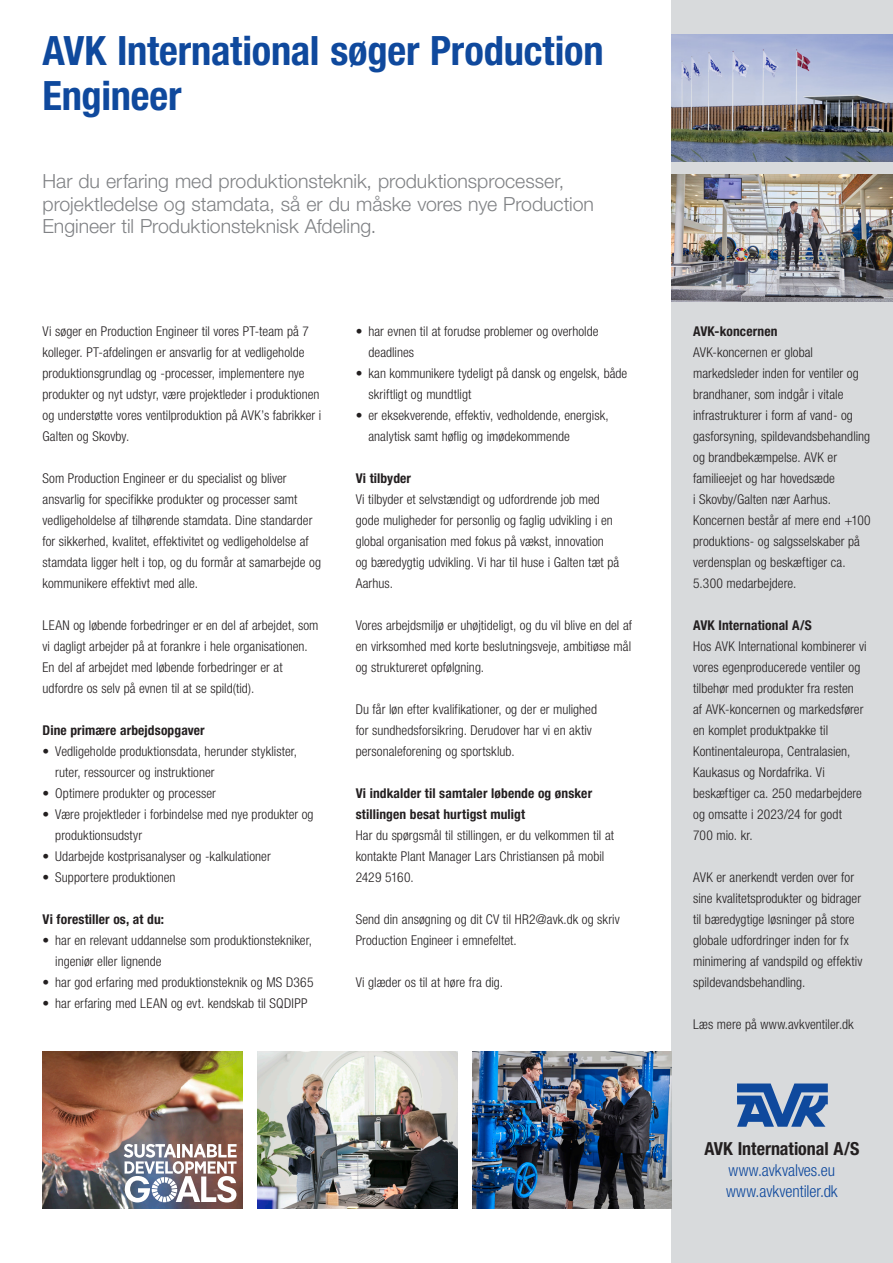
<style>
.page{position:relative;width:893px;height:1263px;background:#fff}
.page>*{position:absolute;margin:0;border:0;box-sizing:border-box;transform-origin:0 0}
.Advert_headline{font:700 condensed 40.5px/45px "Helvetica Neue LT Pro";letter-spacing:-.005em;color:#0f499d}
.INTRO_TEXT{font:300 19.5px/22.5px "Helvetica Neue LT Pro";color:#808285}
.brød_txt_fed{font:700 condensed 18px "Helvetica Neue LT Pro";color:#231f20}
.BODY_COPY{font:300 condensed 16.5px/21px "Helvetica Neue LT Pro";letter-spacing:-.005em;color:#0f499d}
.BODY_COPY-2{font:300 condensed 13.5px/21px "Helvetica Neue LT Pro";letter-spacing:.005em;color:#231f20}
.SUB_HEADLINES{font:700 condensed 13.5px/21px "Helvetica Neue LT Pro";letter-spacing:.01em;color:#231f20}
</style>
<div class="page">
<div style="left:672px;top:0;width:221px;height:1263px;background:#d8dadc"></div>
<svg style="left:737px;top:1083px;width:91px;height:44px"></svg>
<img style="left:672px;top:34px;width:221px;height:128px">
<img style="left:672px;top:174px;width:221px;height:128px">
<img style="left:472px;top:1052px;width:200px;height:157px">
<img style="left:257px;top:1052px;width:200px;height:157px">
<img style="left:43px;top:1052px;width:199px;height:157px">
<svg style="left:124px;top:1144px;width:113px;height:58px"></svg>
<p class="Advert_headline" style="left:43px;top:28px;width:563px">AVK International søger Production<br>Engineer</p>
<p class="INTRO_TEXT" style="left:43px;top:170px;width:553px">Har du erfaring med produktionsteknik, produktionsprocesser, projektledelse og stamdata, så er du måske vores nye Production<br>Engineer til Produktionsteknisk Afdeling.</p>
<p class="BODY_COPY-2" style="left:43px;top:321px;width:280px">Vi søger en Production Engineer til vores PT-team på 7 kolleger. PT-afdelingen er ansvarlig for at vedligeholde produktionsgrundlag og -processer, implementere nye produkter og nyt udstyr, være projektleder i produktionen og understøtte vores ventilproduktion på AVK’s fabrikker i Galten og Skovby.</p>
<p class="BODY_COPY-2" style="left:43px;top:468px;width:280px">Som Production Engineer er du specialist og bliver ansvarlig for specifikke produkter og processer samt vedligeholdelse af tilhørende stamdata. Dine standarder for sikkerhed, kvalitet, effektivitet og vedligeholdelse af stamdata ligger helt i top, og du formår at samarbejde og kommunikere effektivt med alle.</p>
<p class="BODY_COPY-2" style="left:43px;top:615px;width:278px">LEAN og løbende forbedringer er en del af arbejdet, som vi dagligt arbejder på at forankre i hele organisationen.<br>En del af arbejdet med løbende forbedringer er at udfordre os selv på evnen til at se spild(tid).</p>
<p class="SUB_HEADLINES" style="left:43px;top:720px;width:164px">Dine primære arbejdsopgaver</p>
<p class="BODY_COPY-2" style="left:55px;top:741px;width:243px;text-indent:-13px">• Vedligeholde produktionsdata, herunder styklister, ruter, ressourcer og instruktioner</p>
<p class="BODY_COPY-2" style="left:43px;top:783px;width:175px">• Optimere produkter og processer</p>
<p class="BODY_COPY-2" style="left:55px;top:804px;width:260px;text-indent:-13px">• Være projektleder i forbindelse med nye produkter og produktionsudstyr</p>
<p class="BODY_COPY-2" style="left:43px;top:846px;width:230px">• Udarbejde kostprisanalyser og -kalkulationer</p>
<p class="BODY_COPY-2" style="left:43px;top:867px;width:135px">• Supportere produktionen</p>
<p class="SUB_HEADLINES" style="left:43px;top:909px;width:123px">Vi forestiller os, at du:</p>
<p class="BODY_COPY-2" style="left:55px;top:930px;width:258px;text-indent:-13px">• har en relevant uddannelse som produktionstekniker, ingeniør eller lignende</p>
<p class="BODY_COPY-2" style="left:43px;top:972px;width:272px">• har god erfaring med produktionsteknik og MS D365</p>
<p class="BODY_COPY-2" style="left:43px;top:993px;width:267px">• har erfaring med LEAN og evt. kendskab til SQDIPP</p>
<p class="BODY_COPY-2" style="left:368px;top:321px;width:232px;text-indent:-13px">• har evnen til at forudse problemer og overholde deadlines</p>
<p class="BODY_COPY-2" style="left:368px;top:363px;width:260px;text-indent:-13px">• kan kommunikere tydeligt på dansk og engelsk, både skriftligt og mundtligt</p>
<p class="BODY_COPY-2" style="left:368px;top:405px;width:242px;text-indent:-13px">• er eksekverende, effektiv, vedholdende, energisk, analytisk samt høflig og imødekommende</p>
<p class="SUB_HEADLINES" style="left:356px;top:468px;width:57px">Vi tilbyder</p>
<p class="BODY_COPY-2" style="left:356px;top:489px;width:265px">Vi tilbyder et selvstændigt og udfordrende job med gode muligheder for personlig og faglig udvikling i en global organisation med fokus på vækst, innovation<br>og bæredygtig udvikling. Vi har til huse i Galten tæt på Aarhus.</p>
<p class="BODY_COPY-2" style="left:356px;top:615px;width:278px;text-align:justify">Vores arbejdsmiljø er uhøjtideligt, og du vil blive en del af en virksomhed med korte beslutningsveje, ambitiøse mål og struktureret opfølgning.</p>
<p class="BODY_COPY-2" style="left:356px;top:699px;width:243px">Du får løn efter kvalifikationer, og der er mulighed for sundhedsforsikring. Derudover har vi en aktiv personaleforening og sportsklub.</p>
<p class="SUB_HEADLINES" style="left:356px;top:783px;width:238px">Vi indkalder til samtaler løbende og ønsker stillingen besat hurtigst muligt</p>
<p class="BODY_COPY-2" style="left:356px;top:825px;width:260px">Har du spørgsmål til stillingen, er du velkommen til at kontakte Plant Manager Lars Christiansen på mobil<br>2429 5160.</p>
<p class="BODY_COPY-2" style="left:356px;top:909px;width:266px">Send din ansøgning og dit CV til HR2@avk.dk og skriv<br>Production Engineer i emnefeltet.</p>
<p class="BODY_COPY-2" style="left:356px;top:972px;width:149px">Vi glæder os til at høre fra dig.</p>
<p class="SUB_HEADLINES" style="left:693px;top:321px;width:86px">AVK-koncernen</p>
<p class="BODY_COPY-2" style="left:693px;top:342px;width:179px">AVK-koncernen er global markedsleder inden for ventiler og brandhaner, som indgår i vitale infrastrukturer i form af vand- og gasforsyning, spildevandsbehandling og brandbekæmpelse. AVK er familieejet og har hovedsæde<br>i Skovby/Galten nær Aarhus.<br>Koncernen består af mere end +100 produktions- og salgsselskaber på verdensplan og beskæftiger ca.<br>5.300 medarbejdere.</p>
<p class="SUB_HEADLINES" style="left:693px;top:615px;width:120px">AVK International A/S</p>
<p class="BODY_COPY-2" style="left:693px;top:636px;width:175px">Hos AVK International kombinerer vi vores egenproducerede ventiler og tilbehør med produkter fra resten<br>af AVK-koncernen og markedsfører en komplet produktpakke til<br>Kontinentaleuropa, Centralasien,<br>Kaukasus og Nordafrika. Vi beskæftiger ca. 250 medarbejdere og omsatte i 2023/24 for godt<br>700 mio. kr.</p>
<p class="BODY_COPY-2" style="left:693px;top:867px;width:171px">AVK er anerkendt verden over for sine kvalitetsprodukter og bidrager til bæredygtige løsninger på store globale udfordringer inden for fx minimering af vandspild og effektiv spildevandsbehandling.</p>
<p class="BODY_COPY-2" style="left:693px;top:1014px;width:162px">Læs mere på www.avkventiler.dk</p>
<p class="brød_txt_fed" style="left:704px;top:1138px;width:156px">AVK International A/S</p>
<p class="BODY_COPY" style="left:726px;top:1160px;width:113px">www.avkvalves.eu www.avkventiler.dk</p>
</div>
